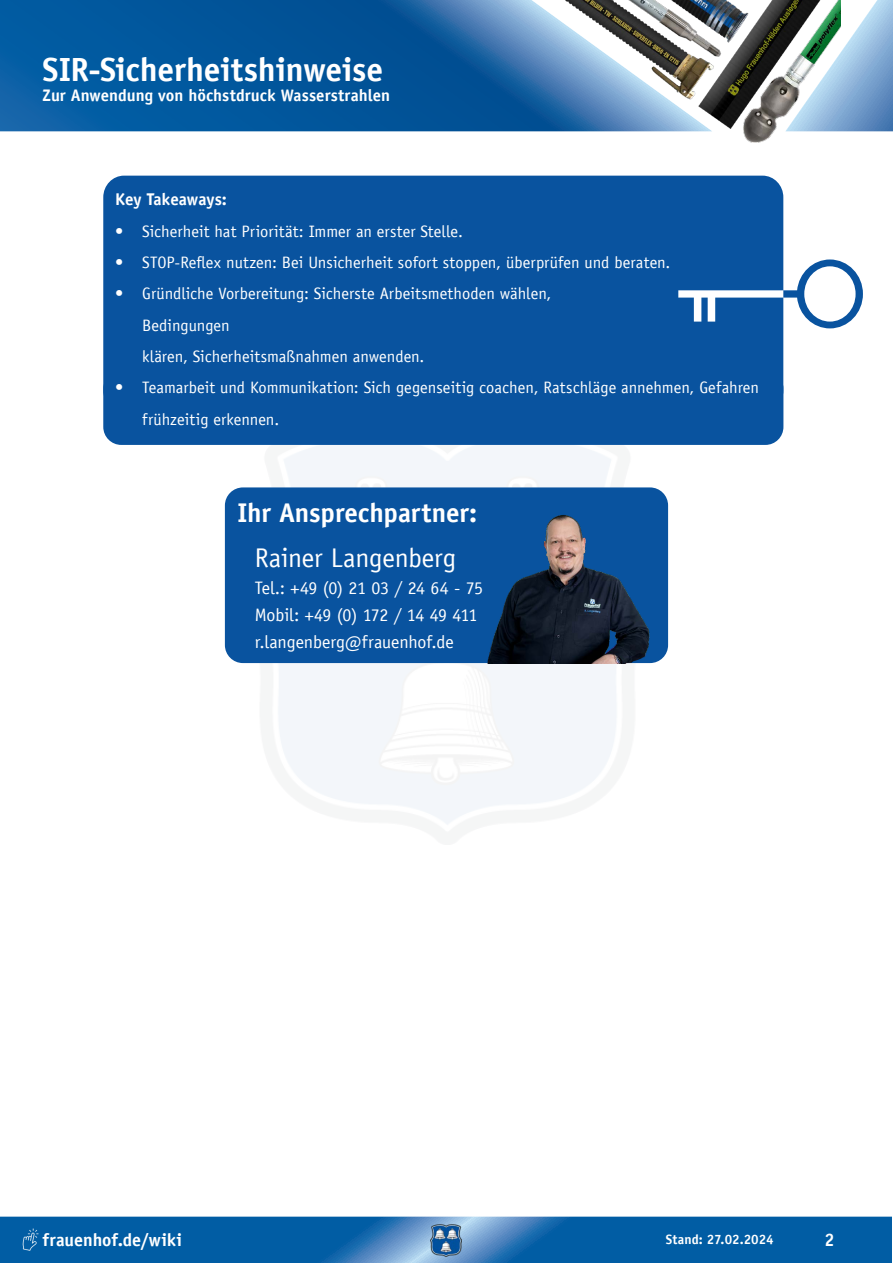
<style>
.page{position:relative;width:893px;height:1263px;background:#fff}
.page>*{position:absolute;margin:0;border:0;box-sizing:border-box;transform-origin:0 0}
.t1{font:700 33.45px "Officina Sans LT";letter-spacing:-.005em;color:#fff}
.t2{font:700 27px "Officina Sans LT";letter-spacing:-.005em;color:#fff}
.t3{font:27px "Officina Sans LT";letter-spacing:-.005em;color:#fff}
.t4{font:18px "Officina Sans LT";letter-spacing:-.01em;color:#fff}
.t5{font:18px "Officina Sans LT";letter-spacing:-.035em;color:#fff}
.t6{font:700 18px "Officina Sans LT";color:#fff}
.t7{font:700 16.95px "Officina Sans LT";letter-spacing:-.005em;color:#fff}
.t8{font:700 16.65px "Officina Sans LT";color:#fff}
.t9{font:16.5px/31.3px "Officina Sans LT";color:#fff}
.t10{font:700 13.5px "Officina Sans LT";color:#fff}
</style>
<div class="page">
<img style="left:532px;top:0;width:308px;height:142px">
<img style="left:251px;top:445px;width:392px;height:379px">
<div style="left:103px;top:370px;width:680px;height:75px;background:#09539f;border-radius:18px"></div>
<svg style="left:0;top:0;width:712px;height:131px;background:#296ca3"></svg>
<svg style="left:785px;top:0;width:108px;height:131px"></svg>
<div style="left:225px;top:487px;width:443px;height:176px;background:#09539f;border-radius:18px"></div>
<img style="left:487px;top:515px;width:163px;height:148px">
<svg style="left:103px;top:176px;width:760px;height:236px;fill:#09539f"></svg>
<svg style="left:0;top:1216px;width:892px;height:47px;background:#1669ab"></svg>
<p class="t1" style="left:43px;top:49px;width:342px">SIR-Sicherheitshinweise</p>
<p class="t8" style="left:43px;top:85px;width:349px">Zur Anwendung von höchstdruck Wasserstrahlen</p>
<p class="t7" style="left:115px;top:189px;width:113px">Key Takeaways:</p>
<p class="t9" style="left:115px;top:216px;width:349px">• Sicherheit hat Priorität: Immer an erster Stelle.</p>
<p class="t9" style="left:115px;top:247px;width:557px">• STOP-Reflex nutzen: Bei Unsicherheit sofort stoppen, überprüfen und beraten.</p>
<p class="t9" style="left:142px;top:278px;width:411px;text-indent:-27px">• Gründliche Vorbereitung: Sicherste Arbeitsmethoden wählen,<br>Bedingungen<br>klären, Sicherheitsmaßnahmen anwenden.</p>
<p class="t9" style="left:142px;top:372px;width:618px;text-indent:-27px">• Teamarbeit und Kommunikation: Sich gegenseitig coachen, Ratschläge annehmen, Gefahren frühzeitig erkennen.</p>
<p class="t2" style="left:238px;top:496px;width:241px">Ihr Ansprechpartner:</p>
<p class="t3" style="left:255px;top:542px;width:203px">Rainer Langenberg</p>
<p class="t4" style="left:255px;top:577px;width:230px">Tel.: +49 (0) 21 03 / 24 64 - 75</p>
<p class="t5" style="left:255px;top:604px;width:224px">Mobil: +49 (0) 172 / 14 49 411</p>
<p class="t4" style="left:255px;top:631px;width:201px">r.langenberg@frauenhof.de</p>
<p class="t6" style="left:43px;top:1228px;width:141px">frauenhof.de/wiki</p>
<p class="t6" style="left:824px;top:1228px;width:12px">2</p>
<p class="t10" style="left:666px;top:1231px;width:109px">Stand: 27.02.2024</p>
</div>
